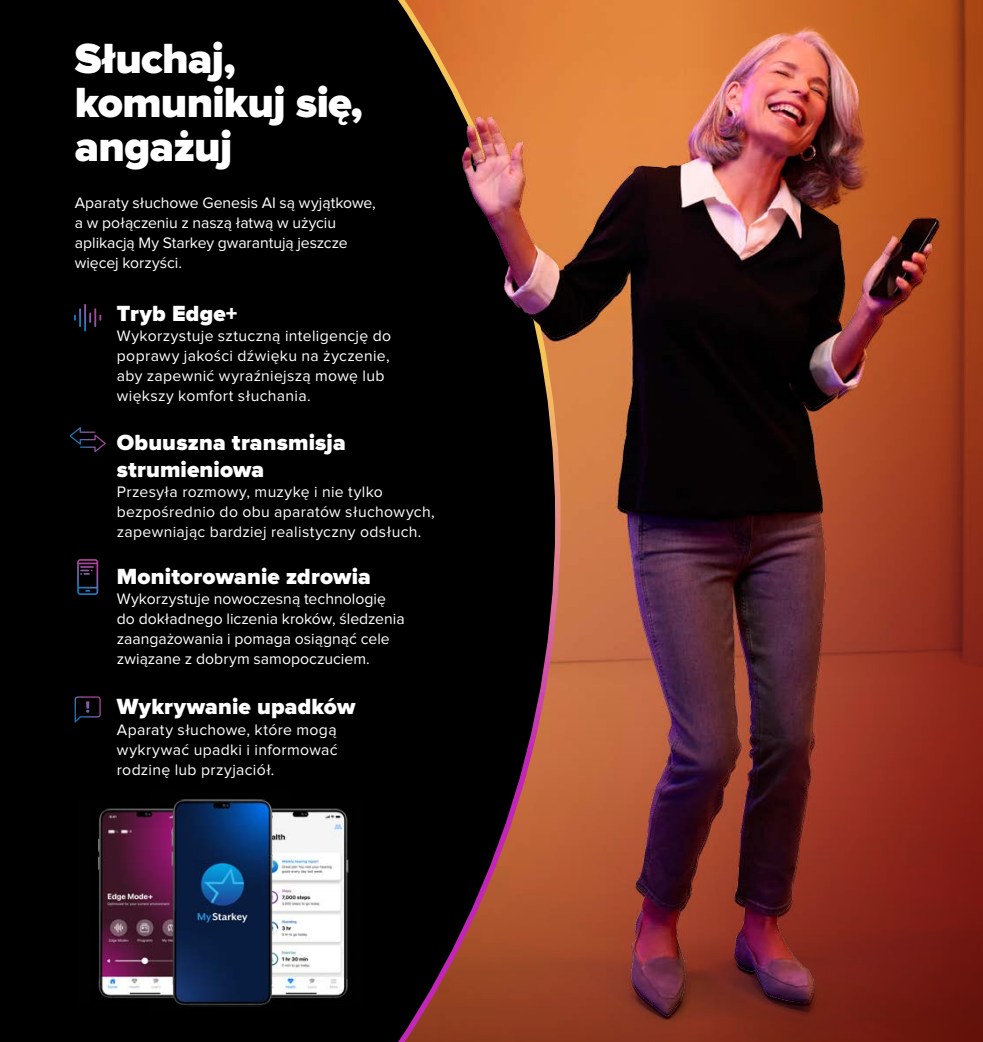
<style>
.page{position:relative;width:983px;height:1042px;background:#fff}
.page>*{position:absolute;margin:0;border:0;box-sizing:border-box;transform-origin:0 0}
.t1{font:900 43.75px/43.8px "Proxima Nova";letter-spacing:-.015em;color:#fff}
.t2{font:700 22.75px/24.5px "Proxima Nova";letter-spacing:.005em;color:#fff}
.t3{font:900 22.75px/26.2px "Proxima Nova";letter-spacing:.005em;color:#fff}
.t4{font:15.75px/20.1px "Proxima Nova";letter-spacing:.015em;color:#fff}
.t5{font:15.75px/20.1px "Proxima Nova";letter-spacing:-.005em;color:#fff}
</style>
<div class="page">
<div style="left:0;top:0;width:439px;height:1042px;background:#000"></div>
<svg style="left:75px;top:696px;width:26px;height:26px"></svg>
<svg style="left:69px;top:427px;width:37px;height:25px"></svg>
<svg style="left:77px;top:559px;width:21px;height:36px"></svg>
<svg style="left:74px;top:304px;width:27px;height:27px"></svg>
<img style="left:293px;top:800px;width:70px;height:206px">
<img style="left:77px;top:800px;width:72px;height:206px">
<img style="left:149px;top:791px;width:144px;height:222px">
<img style="left:439px;top:0;width:543px;height:1042px">
<h1 class="t1" style="left:75px;top:39px;width:289px">Słuchaj, komunikuj się, angażuj</h1>
<p class="t5" style="left:75px;top:193px;width:302px">Aparaty słuchowe Genesis AI są wyjątkowe, a w połączeniu z naszą łatwą w użyciu aplikacją My Starkey gwarantują jeszcze więcej korzyści.</p>
<p class="t4" style="left:177px;top:193px;width:210px">tough listening environments</p>
<h2 class="t2" style="left:177px;top:237px;width:202px">Keep track of steps</h2>
<h2 class="t3" style="left:117px;top:301px;width:122px">Tryb Edge+</h2>
<p class="t4" style="left:117px;top:326px;width:276px">Wykorzystuje sztuczną inteligencję do poprawy jakości dźwięku na życzenie, aby zapewnić wyraźniejszą mowę lub większy komfort słuchania.</p>
<h2 class="t2" style="left:177px;top:327px;width:150px">Maintain independance with fall alert</h2>
<h2 class="t3" style="left:117px;top:431px;width:230px">Obuuszna transmisja strumieniowa</h2>
<p class="t4" style="left:117px;top:482px;width:319px">Przesyła rozmowy, muzykę i nie tylko bezpośrednio do obu aparatów słuchowych, zapewniając bardziej realistyczny odsłuch.</p>
<h2 class="t3" style="left:117px;top:564px;width:255px">Monitorowanie zdrowia</h2>
<p class="t4" style="left:117px;top:589px;width:289px">Wykorzystuje nowoczesną technologię do dokładnego liczenia kroków, śledzenia zaangażowania i pomaga osiągnąć cele związane z dobrym samopoczuciem.</p>
<h2 class="t2" style="left:177px;top:428px;width:182px;line-height:49px">Stream calls and your hearing aids</h2>
<h2 class="t3" style="left:117px;top:695px;width:240px">Wykrywanie upadków</h2>
<p class="t4" style="left:117px;top:720px;width:222px;text-align:justify">Aparaty słuchowe, które mogą wykrywać upadki i informować rodzinę lub przyjaciół.</p>
</div>
